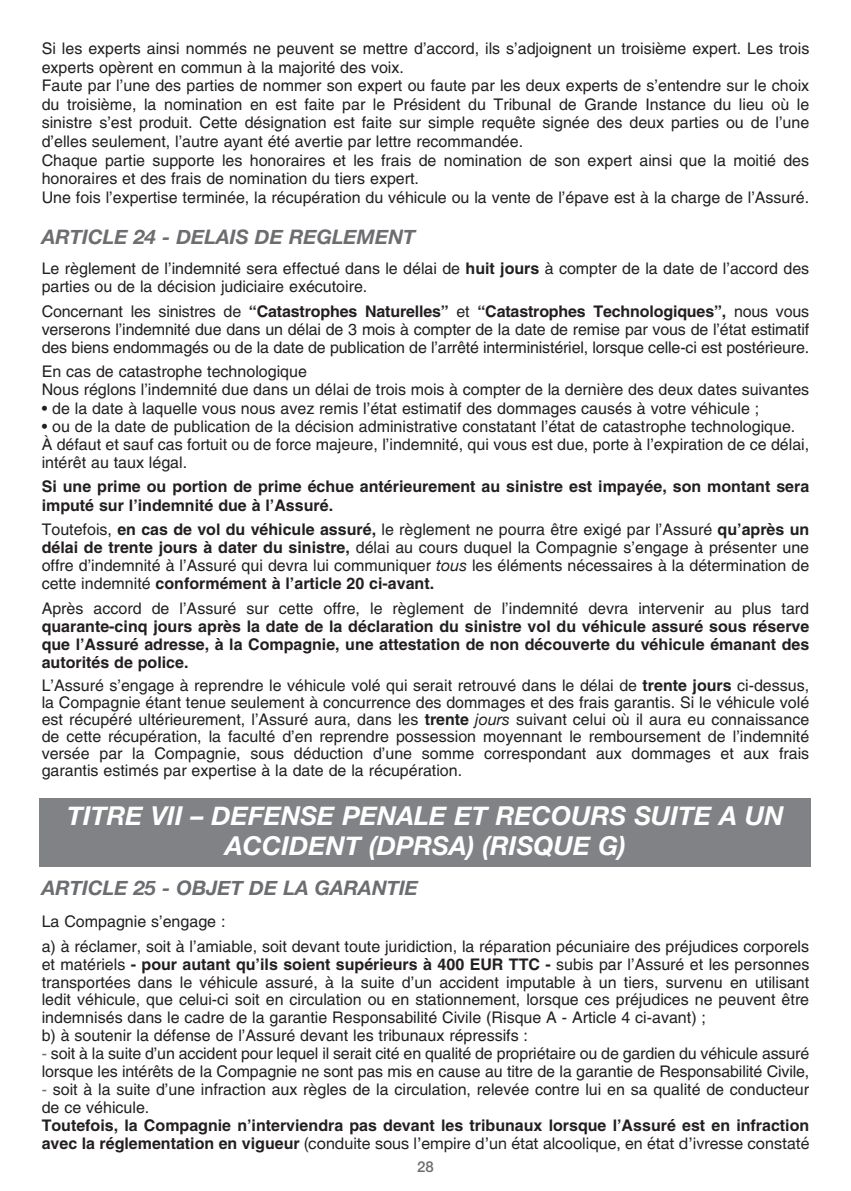
<style>
.page{position:relative;width:851px;height:1191px;background:#fff}
.page>*{position:absolute;margin:0;border:0;box-sizing:border-box;transform-origin:0 0}
.t1{font:italic 700 26px/29.6px "Helvetica Neue";color:#fff;text-align:center}
.t2{font:italic 700 20px "Helvetica Neue";color:#6c6d70}
.t3{font:16px/18.2px "Helvetica LT";color:#231f20}
.t4{font:700 16px/18.2px "Helvetica LT";color:#231f20}
.t5{font:16px "Helvetica Neue";color:#231f20}
.t6{font:500 15px "Helvetica Neue LT";color:#6c6d70}
.s1{font-weight:700}
.s2{font-family:"Helvetica Neue";font-style:italic}
.s3{color:#6c6d70}
.s4{font-family:"Helvetica LT";font-weight:700}
</style>
<div class="page">
<div style="left:40px;top:798px;width:771px;height:68px;background:#808285"></div>
<p class="t3" style="left:42px;top:39px;width:769px">Si les experts ainsi nommés ne peuvent se mettre d’accord, ils s’adjoignent un troisième expert. Les trois experts opèrent en commun à la majorité des voix.<br>Faute par l’une des parties de nommer son expert ou faute par les deux experts de s’entendre sur le choix du troisième, la nomination en est faite par le Président du Tribunal de Grande Instance du lieu où le sinistre s’est produit. Cette désignation est faite sur simple requête signée des deux parties ou de l’une d’elles seulement, l’autre ayant été avertie par lettre recommandée.<br>Chaque partie supporte les honoraires et les frais de nomination de son expert ainsi que la moitié des honoraires et des frais de nomination du tiers expert.<br>Une fois l’expertise terminée, la récupération du véhicule ou la vente de l’épave est à la charge de l’Assuré.</p>
<p class="t2" style="left:42px;top:221px;width:375px">ARTICLE 24 - DELAIS DE REGLEMENT</p>
<p class="t3" style="left:42px;top:259px;width:769px">Le règlement de l’indemnité sera effectué dans le délai de <span class="s1">huit jours</span> à compter de la date de l’accord des parties ou de la décision judiciaire exécutoire.</p>
<p class="t3" style="left:42px;top:302px;width:769px;text-align:justify">Concernant les sinistres de <span class="s1">“Catastrophes Naturelles”</span> et <span class="s1">“Catastrophes Technologiques”,</span> nous vous verserons l’indemnité due dans un délai de 3 mois à compter de la date de remise par vous de l’état estimatif des biens endommagés ou de la date de publication de l’arrêté interministériel, lorsque celle-ci est postérieure.</p>
<p class="t3" style="left:42px;top:362px;width:769px">En cas de catastrophe technologique<br>Nous réglons l’indemnité due dans un délai de trois mois à compter de la dernière des deux dates suivantes</p>
<p class="t3" style="left:42px;top:399px;width:719px">• de la date à laquelle vous nous avez remis l’état estimatif des dommages causés à votre véhicule ;</p>
<p class="t3" style="left:42px;top:417px;width:769px">• ou de la date de publication de la décision administrative constatant l’état de catastrophe technologique.<br>À défaut et sauf cas fortuit ou de force majeure, l’indemnité, qui vous est due, porte à l’expiration de ce délai, intérêt au taux légal.</p>
<p class="t4" style="left:42px;top:477px;width:769px">Si une prime ou portion de prime échue antérieurement au sinistre est impayée, son montant sera imputé sur l’indemnité due à l’Assuré.</p>
<p class="t3" style="left:42px;top:520px;width:769px;text-align:justify">Toutefois, <span class="s1">en cas de vol du véhicule assuré,</span> le règlement ne pourra être exigé par l’Assuré <span class="s1">qu’après un délai de trente jours à dater du sinistre,</span> délai au cours duquel la Compagnie s’engage à présenter une offre d’indemnité à l’Assuré qui devra lui communiquer <span class="s2">tous</span> les éléments nécessaires à la détermination de cette indemnité <span class="s1">conformément à l’article 20 ci-avant.</span></p>
<p class="t3" style="left:42px;top:599px;width:768px">Après accord de l’Assuré sur cette offre, le règlement de l’indemnité devra intervenir au plus tard</p>
<p class="t4" style="left:42px;top:617px;width:769px;text-align:justify">quarante-cinq jours après la date de la déclaration du sinistre vol du véhicule assuré sous réserve que l’Assuré adresse, à la Compagnie, une attestation de non découverte du véhicule émanant des autorités de police.</p>
<p class="t3" style="left:42px;top:677px;width:769px;line-height:17px;text-align:justify">L’Assuré s’engage à reprendre le véhicule volé qui serait retrouvé dans le délai de <span class="s1">trente jours</span> ci-dessus, la Compagnie étant tenue seulement à concurrence des dommages et des frais garantis. Si le véhicule volé est récupéré ultérieurement, l’Assuré aura, dans les <span class="s1">trente</span> <span class="s2">jours</span> suivant celui où il aura eu connaissance de cette récupération, la faculté d’en reprendre possession moyennant le remboursement de l’indemnité versée par la Compagnie, sous déduction d’une somme correspondant aux dommages et aux frais garantis estimés par expertise à la date de la récupération.</p>
<h1 class="t1" style="left:67px;top:802px;width:717px">TITRE VII – DEFENSE PENALE ET RECOURS SUITE A UN<br>ACCIDENT (DPRSA) (RISQUE G)</h1>
<p class="t2" style="left:42px;top:872px;width:378px">ARTICLE 25 - OBJET DE LA GARANTIE</p>
<p class="t3" style="left:42px;top:909px;width:768px;line-height:24.2px">La Compagnie s’engage :<br>a) à réclamer, soit à l’amiable, soit devant toute juridiction, la réparation pécuniaire des préjudices corporels</p>
<p class="t3" style="left:42px;top:955px;width:769px">et matériels <span class="s1">- pour autant qu’ils soient supérieurs à 400 EUR TTC -</span> subis par l’Assuré et les personnes transportées dans le véhicule assuré, à la suite d’un accident imputable à un tiers, survenu en utilisant ledit véhicule, que celui-ci soit en circulation ou en stationnement, lorsque ces préjudices ne peuvent être indemnisés dans le cadre de la garantie Responsabilité Civile (Risque A - Article 4 ci-avant) ;<br>b) à soutenir la défense de l’Assuré devant les tribunaux répressifs :</p>
<p class="t3" style="left:42px;top:1044px;width:769px"><span class="s3">-</span> soit à la suite d’un accident pour lequel il serait cité en qualité de propriétaire ou de gardien du véhicule assuré lorsque les intérêts de la Compagnie ne sont pas mis en cause au titre de la garantie de Responsabilité Civile,</p>
<p class="t3" style="left:42px;top:1080px;width:768px"><span class="s3">-</span> soit à la suite d’une infraction aux règles de la circulation, relevée contre lui en sa qualité de conducteur de ce véhicule.</p>
<p class="t4" style="left:42px;top:1116px;width:769px">Toutefois, la Compagnie n’interviendra pas devant les tribunaux lorsque l’Assuré est en infraction</p>
<p class="t5" style="left:42px;top:1132px;width:769px"><span class="s4">avec la réglementation en vigueur</span> (conduite sous l’empire d’un état alcoolique, en état d’ivresse constaté</p>
<p class="t6" style="left:417px;top:1157px;width:18px">28</p>
</div>
